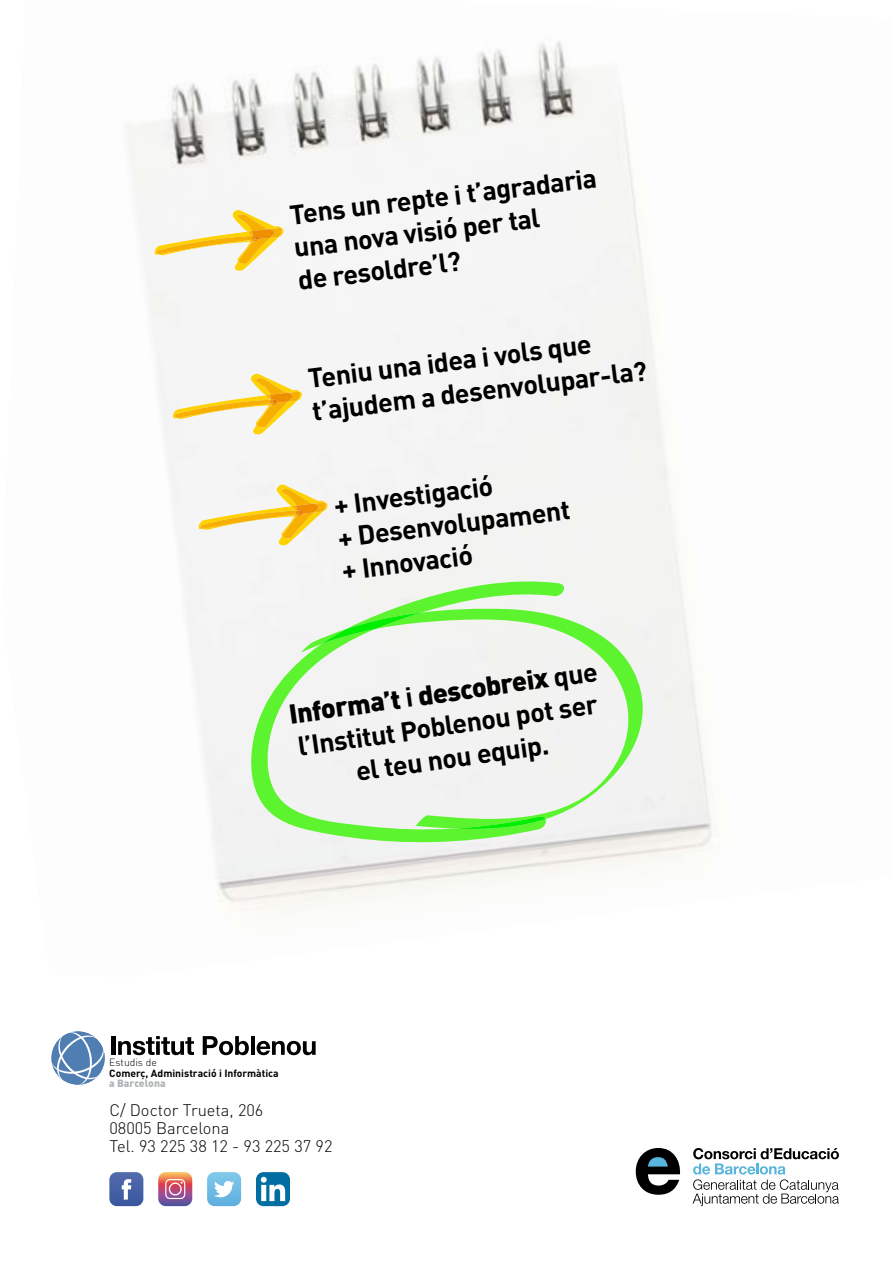
<style>
.page{position:relative;width:893px;height:1263px;background:#fff}
.page>*{position:absolute;margin:0;border:0;box-sizing:border-box;transform-origin:0 0}
.t1{font:700 27px/33px "DIN Pro";color:#000}
.t2{font:300 16.5px/18px "DIN Pro";color:#000}
.t3{font:700 10.35px "DIN Pro";color:#000}
.t4{font:900 10.35px "DIN Pro";color:#b1b4b6}
.t5{font:300 10.35px "DIN Pro";color:#000}
.s1{font-weight:900}
</style>
<div class="page">
<div style="left:128px;top:41px;width:592px;height:870px;background:#f5f5f5"></div>
<svg style="left:692px;top:1148px;width:147px;height:58px"></svg>
<svg style="left:636px;top:1148px;width:45px;height:47px"></svg>
<svg style="left:51px;top:1031px;width:54px;height:54px"></svg>
<hr style="left:111px;top:1036px;width:4px;height:19px;background:#000">
<svg style="left:118px;top:1036px;width:76px;height:19px"></svg>
<svg style="left:203px;top:1036px;width:46px;height:19px"></svg>
<hr style="left:251px;top:1036px;width:4px;height:19px;background:#000">
<svg style="left:257px;top:1041px;width:59px;height:14px"></svg>
<svg style="left:109px;top:1172px;width:34px;height:34px"></svg>
<svg style="left:158px;top:1172px;width:34px;height:34px"></svg>
<svg style="left:207px;top:1172px;width:34px;height:34px"></svg>
<div style="left:256px;top:1172px;width:34px;height:34px;background:#006da3;border-radius:7px"></div>
<svg style="left:261px;top:1177px;width:24px;height:24px"></svg>
<svg style="left:153px;top:210px;width:131px;height:61px"></svg>
<svg style="left:172px;top:374px;width:130px;height:61px"></svg>
<svg style="left:197px;top:484px;width:131px;height:61px"></svg>
<svg style="left:250px;top:580px;width:314px;height:265px;fill:#f2f3f2"></svg>
<svg style="left:301px;top:608px;width:347px;height:220px;fill:#f2f2f2"></svg>
<svg style="left:321px;top:612px;width:224px;height:217px;fill:#f2f2f2"></svg>
<p class="t1" style="left:288px;top:198px;width:310px;rotate:-7deg">Tens un repte i t’agradaria una nova visió per tal<br>de resoldre’l?</p>
<p class="t1" style="left:306px;top:361px;width:339px;rotate:-7deg">Teniu una idea i vols que t’ajudem a desenvolupar-la?</p>
<p class="t1" style="left:332px;top:488px;width:235px;rotate:-7deg">+ Investigació<br>+ Desenvolupament + Innovació</p>
<p class="t1" style="left:287px;top:697px;width:313px;text-align:center;rotate:-8deg"><span class="s1">Informa’t</span> i <span class="s1">descobreix</span> que l’Institut Poblenou pot ser el teu nou equip.</p>
<p class="t5" style="left:109px;top:1055px;width:49px">Estudis de</p>
<p class="t3" style="left:109px;top:1066px;width:171px">Comerç, Administració i Informàtica</p>
<p class="t4" style="left:109px;top:1076px;width:58px">a Barcelona</p>
<p class="t2" style="left:109px;top:1100px;width:225px">C/ Doctor Trueta, 206<br>08005 Barcelona<br>Tel. 93 225 38 12 - 93 225 37 92</p>
</div>
